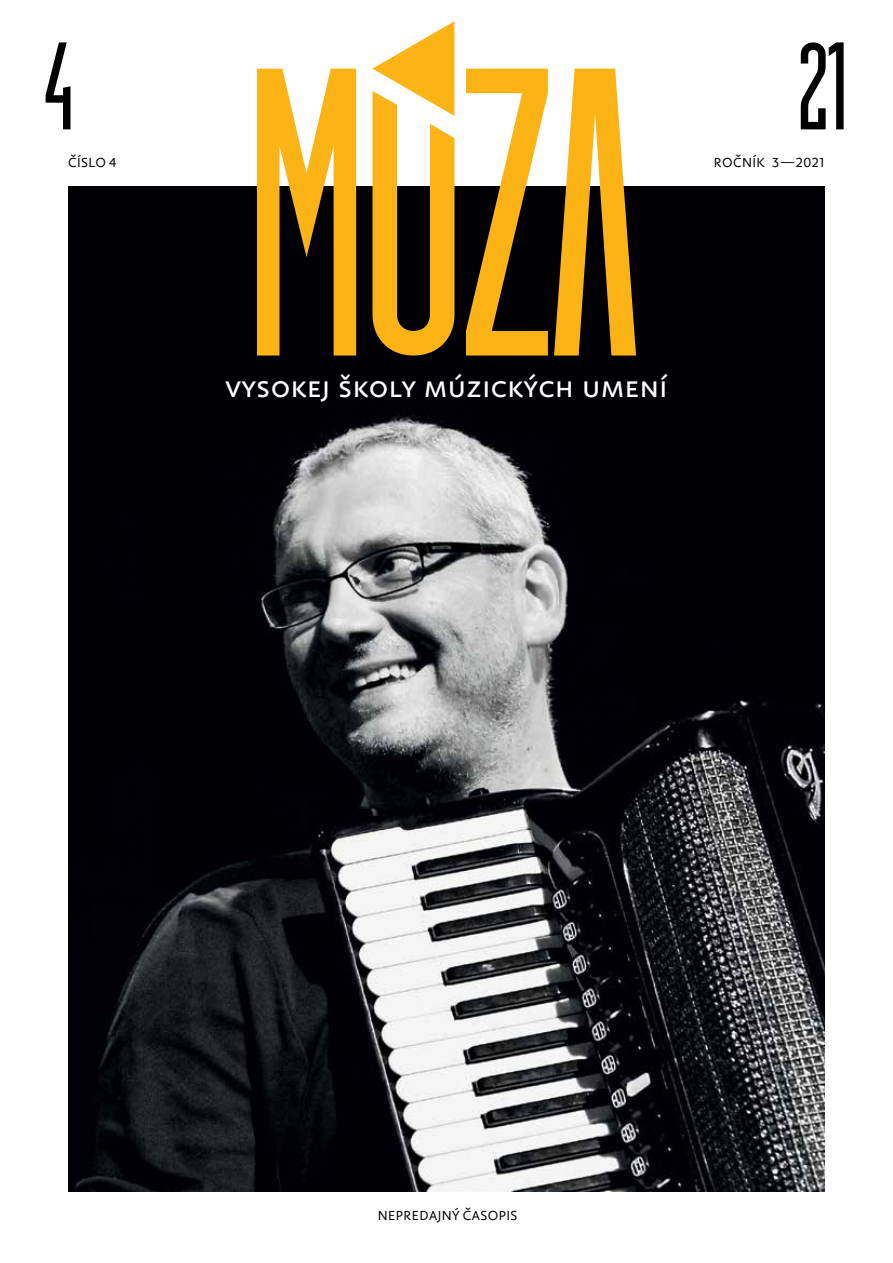
<style>
.page{position:relative;width:893px;height:1263px;background:#fff}
.page>*{position:absolute;margin:0;border:0;box-sizing:border-box;transform-origin:0 0}
.t1{font:124.2px "Manual Grotesk A 2";color:#000}
.t2{font:34.5px "Fazeta Sans";color:#fff}
.t3{font:14.25px "Fazeta Sans";letter-spacing:.03em;color:#000}
</style>
<div class="page">
<img style="left:68px;top:187px;width:757px;height:1004px">
<svg style="left:257px;top:69px;width:379px;height:286px;fill:#fcb316"></svg>
<svg style="left:372px;top:21px;width:82px;height:95px"></svg>
<h1 class="t1" style="left:43px;top:20px;width:36px">4</h1>
<h1 class="t1" style="left:794px;top:20px;width:57px">21</h1>
<p class="t3" style="left:68px;top:153px;width:50px">ČÍSLO 4</p>
<p class="t3" style="left:714px;top:153px;width:112px">ROČNÍK 3— 2021</p>
<h2 class="t2" style="left:225px;top:362px;width:444px">vysokej školy múzických umení</h2>
<p class="t3" style="left:378px;top:1206px;width:141px">NEPREDAJNÝ ČASOPIS</p>
</div>
